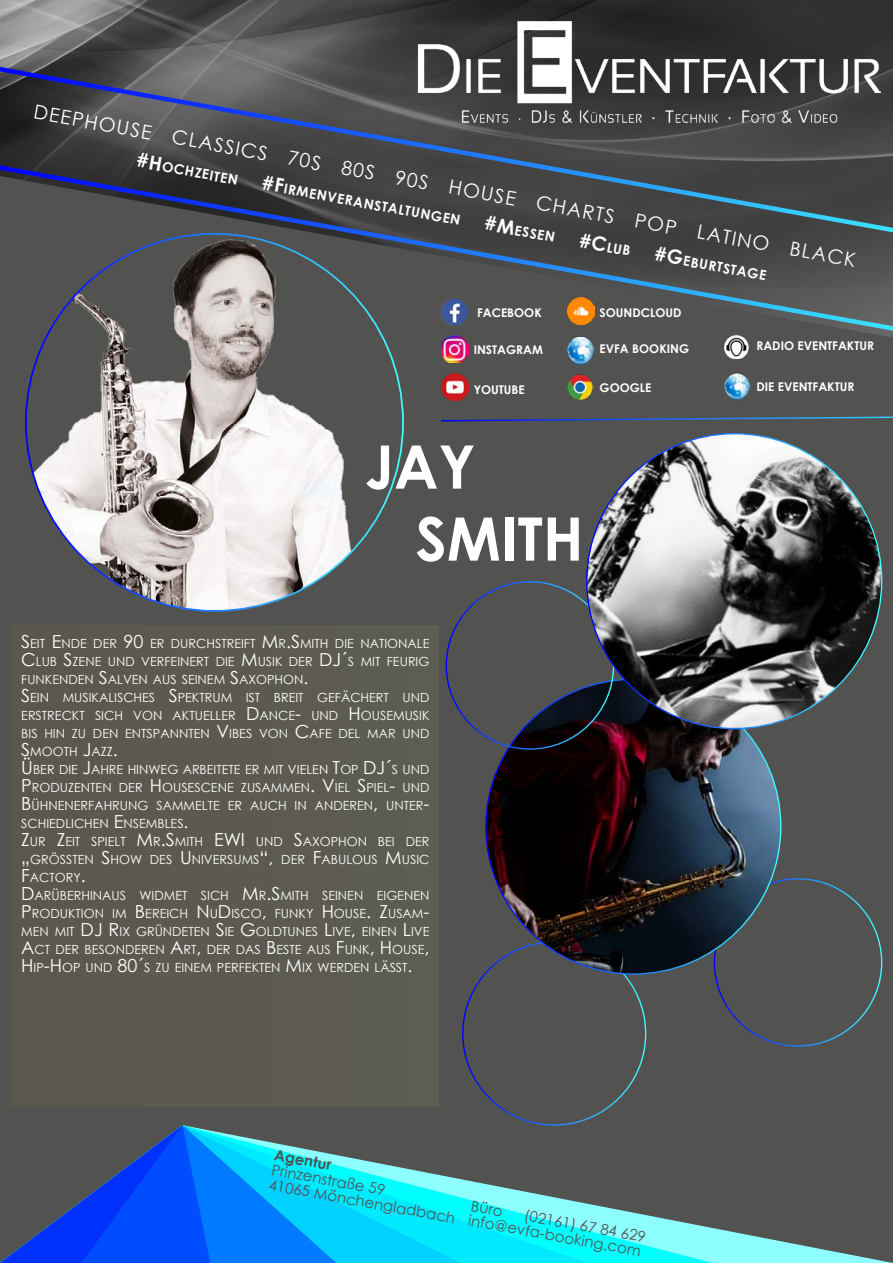
<style>
.page{position:relative;width:893px;height:1263px;background:#fff}
.page>*{position:absolute;margin:0;border:0;box-sizing:border-box;transform-origin:0 0}
.t1{font:700 60px/72px "Century Gothic";color:#fff}
.t2{font:19.5px "Century Gothic";color:#fff}
.t3{font:15px/15.1px "Century Gothic";color:#525251}
.t4{font:700 15px "Century Gothic";color:#525251}
.t5{font:700 13.65px "Century Gothic";color:#fff}
.t6{font:12.6px/18px "Century Gothic";color:#fff}
.t7{font:700 12px "Century Gothic";color:#fff}
.s1{font-size:19.5px}
.s2{font-size:18px}
</style>
<div class="page">
<img style="left:0;top:0;width:893px;height:63px">
<div style="left:0;top:352px;width:893px;height:773px;background:#525251"></div>
<svg style="left:0;top:63px;width:893px;height:98px;background:#494b53"></svg>
<img style="left:412px;top:21px;width:469px;height:106px">
<svg style="left:0;top:161px;width:893px;height:191px;background:#464b50"></svg>
<img style="left:441px;top:336px;width:27px;height:27px">
<img style="left:441px;top:374px;width:27px;height:27px">
<img style="left:567px;top:297px;width:27px;height:27px">
<img style="left:567px;top:337px;width:27px;height:27px">
<img style="left:566px;top:373px;width:27px;height:27px">
<img style="left:441px;top:299px;width:27px;height:27px;border-radius:14px">
<img style="left:724px;top:374px;width:27px;height:27px">
<svg style="left:713px;top:1125px;width:180px;height:138px;background:#596867"></svg>
<svg style="left:588px;top:1125px;width:125px;height:138px;background:#558c8c"></svg>
<svg style="left:461px;top:1125px;width:127px;height:138px;background:#3ea8ab"></svg>
<svg style="left:336px;top:1125px;width:125px;height:138px;background:#27bac9"></svg>
<svg style="left:210px;top:1125px;width:126px;height:138px;background:#10a3e8"></svg>
<svg style="left:0;top:1125px;width:210px;height:138px;background:#244db0"></svg>
<svg style="left:440px;top:415px;width:453px;height:7px;background:#465675"></svg>
<div style="left:12px;top:625px;width:426px;height:481px;background:#5c5a4f"></div>
<img style="left:719px;top:331px;width:33px;height:28px">
<img style="left:486px;top:679px;width:295px;height:295px;border-radius:147px">
<img style="left:587px;top:434px;width:295px;height:294px;border-radius:147px">
<img style="left:26px;top:234px;width:377px;height:377px;border-radius:189px">
<h2 class="t2" style="left:36px;top:100px;width:836px;rotate:10deg">DEEPHOUSE CLASSICS 70S 80S 90S HOUSE CHARTS POP LATINO BLACK</h2>
<p class="t5" style="left:138px;top:152px;width:104px;rotate:10deg"><span class="s1">#H</span>och zeiten</p>
<p class="t5" style="left:264px;top:175px;width:203px;rotate:10deg"><span class="s1">#F</span>irmenveranstaltungen</p>
<p class="t5" style="left:487px;top:215px;width:73px;rotate:10deg"><span class="s1">#M</span>essen</p>
<p class="t5" style="left:581px;top:232px;width:53px;rotate:10deg"><span class="s1">#C</span>lub</p>
<p class="t5" style="left:656px;top:245px;width:115px;rotate:10deg"><span class="s1">#G</span>eburtstage</p>
<p class="t7" style="left:477px;top:303px;width:66px">FACEBOOK</p>
<p class="t7" style="left:474px;top:341px;width:71px">INSTAGRAM</p>
<p class="t7" style="left:474px;top:380px;width:53px">YOUTUBE</p>
<h1 class="t1" style="left:416px;top:428px;width:169px;text-indent:-50px">JAY<br>SMITH</h1>
<p class="t7" style="left:600px;top:304px;width:84px">SOUNDCLOUD</p>
<p class="t7" style="left:600px;top:340px;width:91px">EVFA BOOKING</p>
<p class="t7" style="left:600px;top:379px;width:53px">GOOGLE</p>
<p class="t7" style="left:756px;top:378px;width:99px">DIE EVENTFAKTUR</p>
<p class="t7" style="left:756px;top:337px;width:119px">RADIO EVENTFAKTUR</p>
<p class="t6" style="left:21px;top:634px;width:410px"><span class="s2">S</span>EIT <span class="s2">E</span>NDE DER <span class="s2">90</span> ER DURCHSTREIFT <span class="s2">M</span>R<span class="s2">.S</span>MITH DIE NATIONALE <span class="s2">C</span>LUB <span class="s2">S</span>ZENE UND VERFEINERT DIE <span class="s2">M</span>USIK DER <span class="s2">DJ´</span>S MIT FEURIG FUNKENDEN <span class="s2">S</span>ALVEN AUS SEINEM <span class="s2">S</span>AXOPHON<span class="s2">.<br>S</span>EIN MUSIKALISCHES <span class="s2">S</span>PEKTRUM IST BREIT GEFÄCHERT UND ERSTRECKT SICH VON AKTUELLER <span class="s2">D</span>ANCE<span class="s2">-</span> UND <span class="s2">H</span> OUSEMUSIK BIS HIN ZU DEN ENTSPANNTEN <span class="s2">V</span>IBES VON <span class="s2">C</span>AFE DEL MAR UND <span class="s2">S</span>MOOTH <span class="s2">J</span>AZZ<span class="s2">.<br>Ü</span>BER DIE <span class="s2">J</span>AHRE HINWEG ARBEITETE ER MIT VIELEN <span class="s2">T</span>OP <span class="s2">DJ´</span>S UND <span class="s2">P</span> RODUZENTEN DER <span class="s2">H</span> OUSESCENE ZUSAMMEN<span class="s2">. V</span>IEL <span class="s2">S</span>PIEL<span class="s2">-</span> UND <span class="s2">B</span>Ü HNENERFAHRUNG SAMMELTE ER AUCH IN ANDEREN<span class="s2">,</span> UNTER<span class="s2">-</span>SCHIEDLICHEN <span class="s2">E</span>NSEMBLES<span class="s2">.<br>Z</span>UR <span class="s2">Z</span>EIT SPIELT <span class="s2">M</span>R<span class="s2">.S</span>MITH <span class="s2">EWI</span></p>
<p class="t6" style="left:21px;top:832px;width:410px;text-indent:235px">UND <span class="s2">S</span>AXOPHON BEI DER <span class="s2">„</span>GRÖSSTEN <span class="s2">S</span>HOW DES <span class="s2">U</span> NIVERSUMS <span class="s2">“,</span> DER <span class="s2">F</span>ABULOUS <span class="s2">M</span>USIC <span class="s2">F</span>ACTORY<span class="s2">.<br>D</span>ARÜ BERHINAUS WIDMET SICH <span class="s2">M</span>R<span class="s2">.S</span>MITH SEINEN EIGENEN <span class="s2">P</span>RODUKTION IM <span class="s2">B</span>EREICH <span class="s2">N</span> U<span class="s2">D</span>ISCO<span class="s2">,</span> FUNKY <span class="s2">H</span> OUSE<span class="s2">. Z</span>USAM<span class="s2">-</span>MEN MIT <span class="s2">DJ R</span>IX GRÜ NDETEN <span class="s2">S</span>IE <span class="s2">G</span>OLDTUNES <span class="s2">L</span>IVE<span class="s2">,</span> EINEN <span class="s2">L</span>IVE <span class="s2">A</span>CT DER BESONDEREN <span class="s2">A</span>RT<span class="s2">,</span> DER DAS <span class="s2">B</span> ESTE AUS <span class="s2">F</span>UNK<span class="s2">, H</span> OUSE<span class="s2">, H</span> IP<span class="s2">-H</span> OP UND <span class="s2">80´</span>S ZU EINEM PERFEKTEN <span class="s2">M</span>IX WERDEN LÄSST<span class="s2">.</span></p>
<p class="t4" style="left:276px;top:1143px;width:59px;rotate:10deg">Agentur</p>
<p class="t3" style="left:273px;top:1162px;width:191px;rotate:10deg">Prinzenstraße 59<br>41065 Mönchengladbach</p>
<p class="t3" style="left:473px;top:1197px;width:34px;rotate:10deg">Büro</p>
<p class="t3" style="left:472px;top:1198px;width:179px;text-align:right;rotate:10deg">(02161) 67 84 629 info@evfa-booking.com</p>
</div>
